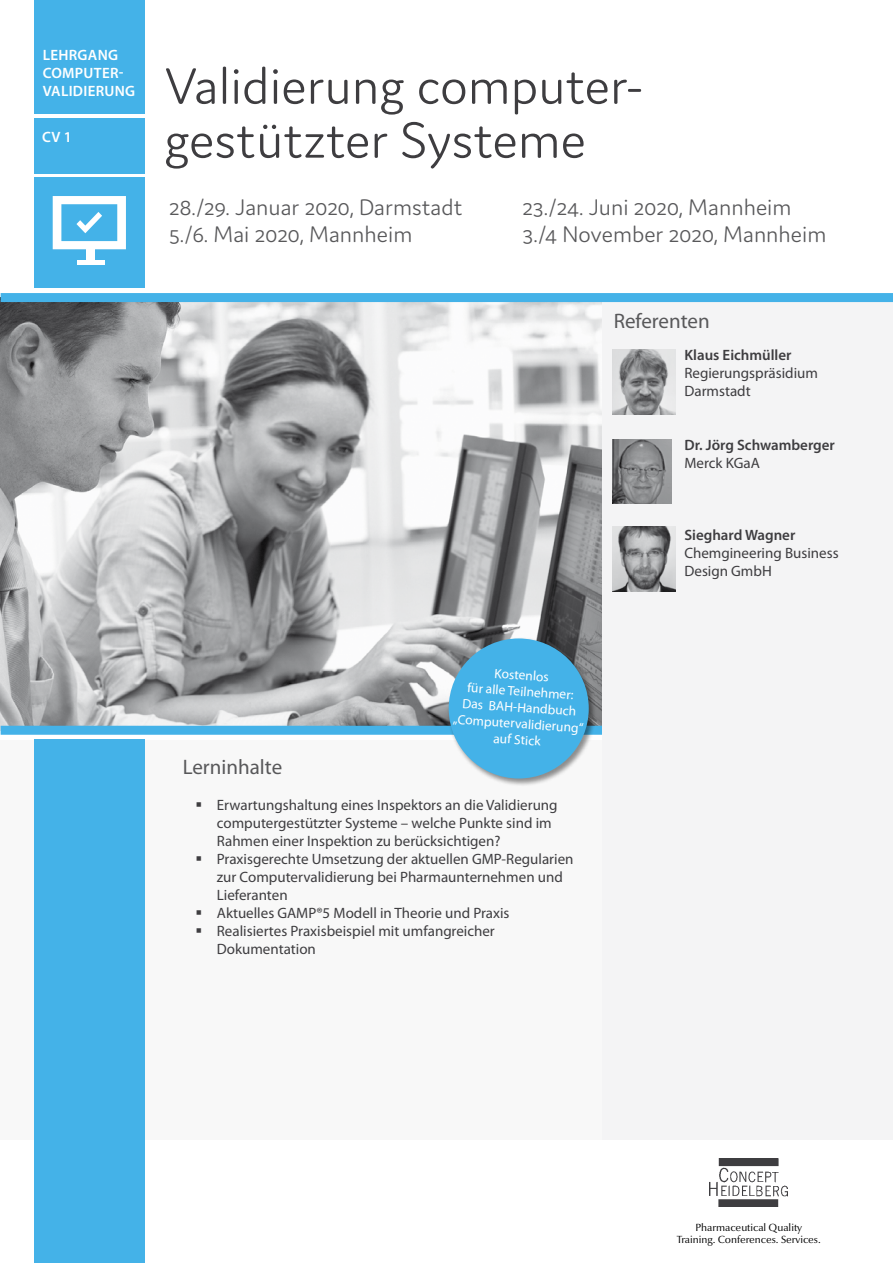
<style>
.page{position:relative;width:893px;height:1263px;background:#fff}
.page>*{position:absolute;margin:0;border:0;box-sizing:border-box;transform-origin:0 0}
.t1{font:300 54px/54px "Domus";color:#3e3d40}
.t2{font:300 24px/27px "Domus";color:#58585a}
.t3{font:21px "Myriad Pro";color:#58585a}
.t4{font:15px/18px "Myriad Pro";color:#3e3d40}
.t5{font:600 15px "Myriad Pro";color:#3e3d40}
.t6{font:600 15px/18px "Myriad Pro";letter-spacing:.02em;color:#fff}
.t7{font:13.5px/16.2px "Myriad Pro";color:#fff;text-align:center}
.t8{font:10.5px/12.6px "Optima Nova LT";color:#000;text-align:center}
</style>
<div class="page">
<img style="left:1px;top:302px;width:602px;height:424px">
<div style="left:0;top:739px;width:893px;height:400px;background:#f8f8f8"></div>
<div style="left:34px;top:739px;width:111px;height:524px;background:#44b2e8"></div>
<div style="left:1px;top:726px;width:602px;height:9px;background:#44b2e8"></div>
<div style="left:603px;top:297px;width:290px;height:842px;background:#f4f4f5"></div>
<div style="left:1px;top:293px;width:892px;height:9px;background:#44b2e8"></div>
<img style="left:710px;top:1159px;width:78px;height:47px">
<img style="left:612px;top:350px;width:64px;height:64px">
<img style="left:612px;top:439px;width:60px;height:65px">
<img style="left:612px;top:527px;width:64px;height:64px">
<div style="left:447px;top:637px;width:149px;height:149px;background:#000;opacity:.43"></div>
<div style="left:449px;top:638px;width:140px;height:140px;background:#44b2e8;border-radius:50%"></div>
<div style="left:34px;top:118px;width:111px;height:55px;background:#44b2e8"></div>
<div style="left:34px;top:177px;width:111px;height:111px;background:#44b2e8"></div>
<div style="left:34px;top:0;width:111px;height:114px;background:#44b2e8"></div>
<div style="left:86px;top:248px;width:9px;height:13px;background:#fff"></div>
<div style="left:77px;top:260px;width:27px;height:5px;background:#fff"></div>
<svg style="left:53px;top:196px;width:73px;height:53px"></svg>
<p class="t6" style="left:43px;top:46px;width:94px">LEHRGANG<br>COMPUTER-<br>VALIDIERUNG</p>
<p class="t6" style="left:42px;top:128px;width:31px">CV 1</p>
<h1 class="t1" style="left:164px;top:59px;width:480px">Validierung computer&shy;gestützter Systeme</h1>
<h2 class="t2" style="left:169px;top:194px;width:295px">28./29. Januar 2020, Darmstadt<br>5./6. Mai 2020, Mannheim</h2>
<h2 class="t2" style="left:522px;top:194px;width:305px">23./24. Juni 2020, Mannheim<br>3./4 November 2020, Mannheim</h2>
<h3 class="t3" style="left:614px;top:309px;width:98px">Referenten</h3>
<p class="t5" style="left:684px;top:345px;width:109px">Klaus Eichmüller</p>
<p class="t4" style="left:684px;top:364px;width:135px">Regierungspräsidium<br>Darmstadt</p>
<p class="t5" style="left:684px;top:435px;width:152px">Dr. Jörg Schwamberger</p>
<p class="t4" style="left:684px;top:454px;width:77px">Merck KGaA</p>
<p class="t5" style="left:684px;top:525px;width:112px">Sieghard Wagner</p>
<p class="t4" style="left:684px;top:544px;width:156px">Chemgineering Business<br>Design GmbH</p>
<p class="t7" style="left:457px;top:663px;width:132px;rotate:4deg">Kostenlos<br>für alle Teilnehmer:<br>Das BAH-Handbuch „Computervalidierung“ auf Stick</p>
<h3 class="t3" style="left:183px;top:755px;width:101px">Lerninhalte</h3>
<p class="t4" style="left:217px;top:796px;width:358px">Erwartungshaltung eines Inspektors an die Validierung computergestützter Systeme – welche Punkte sind im Rahmen einer Inspektion zu berücksichtigen?<br>Praxisgerechte Umsetzung der aktuellen GMP-Regularien zur Computervalidierung bei Pharmaunternehmen und Lieferanten<br>Aktuelles GAMP®5 Modell in Theorie und Praxis Realisiertes Praxisbeispiel mit umfangreicher Dokumentation</p>
<p class="t8" style="left:677px;top:1221px;width:146px">Pharmaceutical Quality<br>Training. Conferences. Services.</p>
</div>
